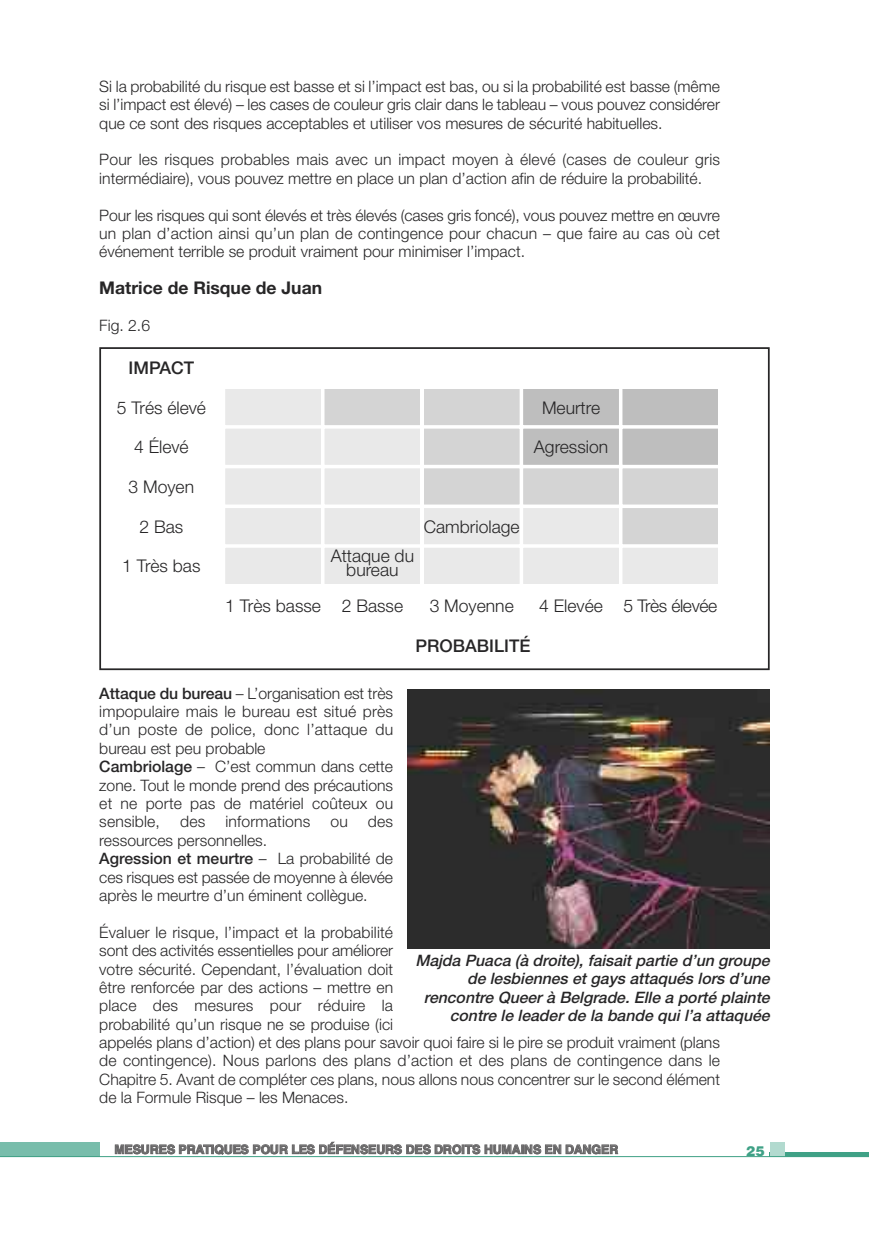
<style>
.page{position:relative;width:869px;height:1241px;background:#fff}
.page>*{position:absolute;margin:0;border:0;box-sizing:border-box;transform-origin:0 0}
.t1{font:300 17.5px/14px "Helvetica Neue";color:#272627;text-align:center}
.t2{font:700 17.5px "Helvetica Neue";color:#272627}
.t3{font:300 17.5px "Helvetica Neue";letter-spacing:-.02em;color:#272627}
.t4{font:500 17.5px "Helvetica Neue";color:#272627}
.t5{font:300 15.75px/18.4px "Helvetica Neue";color:#272627}
.t6{font:italic 500 15.75px/18.4px "Helvetica Neue";color:#272627;text-align:right}
.t7{font:900 14px "Helvetica";color:#3fa186}
.t8{font:700 12.25px "Helvetica";letter-spacing:-.01em;color:#686768}
.s1{font-weight:500}
</style>
<div class="page">
<div style="left:769px;top:1151px;width:99px;height:5px;background:#3fa186"></div>
<div style="left:769px;top:1141px;width:15px;height:15px;background:#b2dacf"></div>
<div style="left:0;top:1141px;width:99px;height:15px;background:#78bdab"></div>
<hr style="left:0;top:1155px;width:868px;height:1px;background:#3fa186">
<div style="left:225px;top:389px;width:96px;height:36px;background:#e9e9e9"></div>
<div style="left:324px;top:389px;width:96px;height:36px;background:#d4d4d4"></div>
<div style="left:423px;top:389px;width:96px;height:36px;background:#d4d4d4"></div>
<div style="left:523px;top:389px;width:95px;height:36px;background:#bebebe"></div>
<div style="left:622px;top:389px;width:96px;height:36px;background:#bebebe"></div>
<div style="left:225px;top:428px;width:96px;height:37px;background:#e9e9e9"></div>
<div style="left:223px;top:427px;width:99px;height:39px;border:2px solid #fff"></div>
<div style="left:324px;top:428px;width:96px;height:37px;background:#e9e9e9"></div>
<div style="left:322px;top:427px;width:100px;height:39px;border:2px solid #fff"></div>
<div style="left:423px;top:428px;width:96px;height:37px;background:#d4d4d4"></div>
<div style="left:422px;top:427px;width:99px;height:39px;border:2px solid #fff"></div>
<div style="left:523px;top:428px;width:95px;height:37px;background:#bebebe"></div>
<div style="left:521px;top:427px;width:99px;height:39px;border:2px solid #fff"></div>
<div style="left:622px;top:428px;width:96px;height:37px;background:#bebebe"></div>
<div style="left:620px;top:427px;width:99px;height:39px;border:2px solid #fff"></div>
<div style="left:225px;top:468px;width:96px;height:36px;background:#e9e9e9"></div>
<div style="left:223px;top:466px;width:99px;height:40px;border:2px solid #fff"></div>
<div style="left:324px;top:468px;width:96px;height:36px;background:#e9e9e9"></div>
<div style="left:322px;top:466px;width:100px;height:40px;border:2px solid #fff"></div>
<div style="left:423px;top:468px;width:96px;height:36px;background:#d4d4d4"></div>
<div style="left:422px;top:466px;width:99px;height:40px;border:2px solid #fff"></div>
<div style="left:523px;top:468px;width:95px;height:36px;background:#d4d4d4"></div>
<div style="left:521px;top:466px;width:99px;height:40px;border:2px solid #fff"></div>
<div style="left:622px;top:468px;width:96px;height:36px;background:#d4d4d4"></div>
<div style="left:620px;top:466px;width:99px;height:40px;border:2px solid #fff"></div>
<div style="left:225px;top:508px;width:96px;height:36px;background:#e9e9e9"></div>
<div style="left:324px;top:508px;width:96px;height:36px;background:#e9e9e9"></div>
<div style="left:423px;top:508px;width:96px;height:36px;background:#e9e9e9"></div>
<div style="left:523px;top:508px;width:95px;height:36px;background:#e9e9e9"></div>
<div style="left:622px;top:508px;width:96px;height:36px;background:#d4d4d4"></div>
<div style="left:620px;top:506px;width:99px;height:40px;border:2px solid #fff"></div>
<div style="left:225px;top:547px;width:96px;height:37px;background:#e9e9e9"></div>
<div style="left:223px;top:546px;width:99px;height:39px;border:2px solid #fff"></div>
<div style="left:324px;top:547px;width:96px;height:37px;background:#e9e9e9"></div>
<div style="left:322px;top:546px;width:100px;height:39px;border:2px solid #fff"></div>
<div style="left:423px;top:547px;width:96px;height:37px;background:#e9e9e9"></div>
<div style="left:422px;top:546px;width:99px;height:39px;border:2px solid #fff"></div>
<div style="left:523px;top:547px;width:95px;height:37px;background:#e9e9e9"></div>
<div style="left:521px;top:546px;width:99px;height:39px;border:2px solid #fff"></div>
<div style="left:622px;top:547px;width:96px;height:37px;background:#e9e9e9"></div>
<div style="left:620px;top:546px;width:99px;height:39px;border:2px solid #fff"></div>
<img style="left:407px;top:690px;width:362px;height:257px">
<div style="left:99px;top:347px;width:670px;height:323px;border:2px solid #272627"></div>
<p class="t5" style="left:99px;top:77px;width:622px;text-align:justify">Si la probabilité du risque est basse et si l’impact est bas, ou si la probabilité est basse (même si l’impact est élevé) – les cases de couleur gris clair dans le tableau – vous pouvez considérer que ce sont des risques acceptables et utiliser vos mesures de sécurité habituelles.</p>
<p class="t5" style="left:99px;top:150px;width:622px">Pour les risques probables mais avec un impact moyen à élevé (cases de couleur gris intermédiaire), vous pouvez mettre en place un plan d’action afin de réduire la probabilité.</p>
<p class="t5" style="left:99px;top:205px;width:622px;text-align:justify">Pour les risques qui sont élevés et très élevés (cases gris foncé), vous pouvez mettre en œuvre un plan d’action ainsi qu’un plan de contingence pour chacun – que faire au cas où cet événement terrible se produit vraiment pour minimiser l’impact.</p>
<p class="t2" style="left:99px;top:277px;width:224px">Matrice de Risque de Juan</p>
<p class="t5" style="left:99px;top:316px;width:52px">Fig. 2.6</p>
<p class="t4" style="left:128px;top:357px;width:67px">IMPACT</p>
<p class="t1" style="left:117px;top:400px;width:91px">5 Trés élevé</p>
<p class="t1" style="left:541px;top:400px;width:60px">Meurtre</p>
<p class="t1" style="left:134px;top:439px;width:56px">4 Élevé</p>
<p class="t1" style="left:533px;top:439px;width:76px">Agression</p>
<p class="t1" style="left:128px;top:479px;width:67px">3 Moyen</p>
<p class="t1" style="left:139px;top:519px;width:45px">2 Bas</p>
<p class="t1" style="left:423px;top:519px;width:97px">Cambriolage</p>
<p class="t1" style="left:122px;top:558px;width:80px">1 Très bas</p>
<p class="t1" style="left:330px;top:548px;width:85px">Attaque du bureau</p>
<p class="t1" style="left:225px;top:598px;width:179px">1 Très basse 2 Basse</p>
<p class="t1" style="left:429px;top:598px;width:85px">3 Moyenne</p>
<p class="t3" style="left:539px;top:595px;width:179px">4 Elevée 5 Très élevée</p>
<p class="t4" style="left:415px;top:635px;width:116px">PROBABILITÉ</p>
<p class="t5" style="left:99px;top:683px;width:295px"><span class="s1">Attaque du bureau</span> – L’organisation est très impopulaire mais le bureau est situé près d’un poste de police, donc l’attaque du bureau est peu probable<br><span class="s1">Cambriolage</span> – C’est commun dans cette zone. Tout le monde prend des précautions et ne porte pas de matériel coûteux ou sensible,</p>
<p class="t5" style="left:180px;top:812px;width:27px">des</p>
<p class="t5" style="left:225px;top:812px;width:86px">informations</p>
<p class="t5" style="left:330px;top:812px;width:19px">ou</p>
<p class="t5" style="left:368px;top:812px;width:27px">des</p>
<p class="t5" style="left:99px;top:830px;width:295px">ressources personnelles.<br><span class="s1">Agression et meurtre</span> – La probabilité de ces risques est passée de moyenne à élevée après le meurtre d’un éminent collègue.</p>
<p class="t5" style="left:99px;top:922px;width:622px">Évaluer le risque, l’impact et la probabilité<br>sont des activités essentielles pour améliorer<br>votre sécurité. Cependant, l’évaluation doit<br>être renforcée par des actions – mettre en<br>place des mesures pour réduire la<br>probabilité qu’un risque ne se produise (ici<br>appelés plans d’action) et des plans pour savoir quoi faire si le pire se produit vraiment (plans de contingence). Nous parlons des plans d’action et des plans de contingence dans le Chapitre 5. Avant de compléter ces plans, nous allons nous concentrer sur le second élément de la Formule Risque – les Menaces.</p>
<p class="t8" style="left:114px;top:1144px;width:505px">MESURES PRATIQUES POUR LES DÉFENSEURS DES DROITS HUMAINS EN DANGER</p>
<p class="t7" style="left:745px;top:1143px;width:20px">25</p>
<p class="t6" style="left:415px;top:950px;width:359px">Majda Puaca (à droite), faisait partie d’un groupe de lesbiennes et gays attaqués lors d’une rencontre Queer à Belgrade. Elle a porté plainte contre le leader de la bande qui l’a attaquée</p>
</div>
